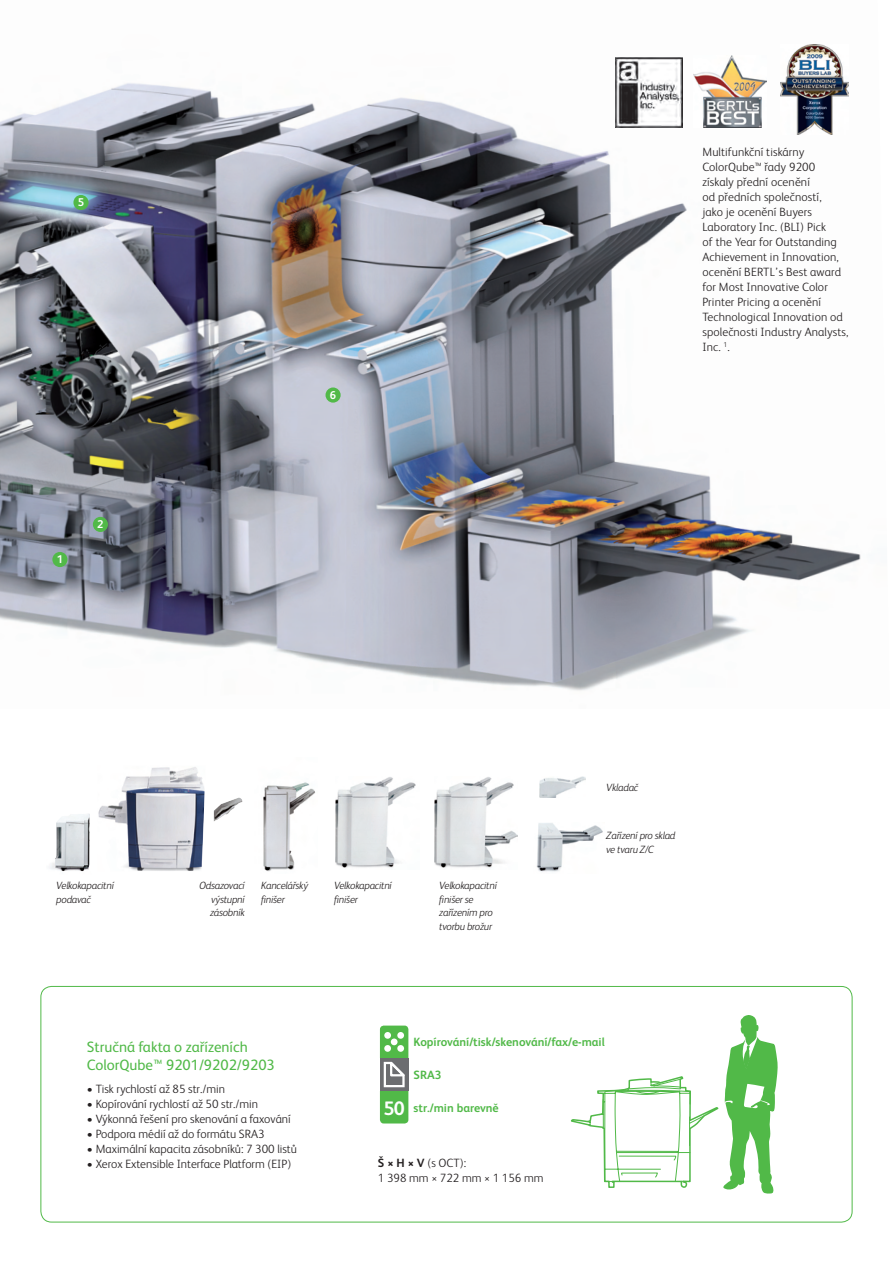
<style>
.page{position:relative;width:893px;height:1263px;background:#fff}
.page>*{position:absolute;margin:0;border:0;box-sizing:border-box;transform-origin:0 0}
.t1{font:15px/18px "Xerox Sans";color:#51b948}
.t2{font:300 12px/15px "Xerox Sans";letter-spacing:.01em;color:#231f20}
.t3{font:700 12px "Xerox Sans";color:#51b948}
.t4{font:700 11.25px "Xerox Sans";color:#fff}
.t5{font:italic 300 10.5px/13.5px "Xerox Sans";letter-spacing:-.025em;color:#231f20}
.s1{font-size:19.5px;color:#fff}
.s2{font-weight:700}
</style>
<div class="page">
<img style="left:0;top:44px;width:861px;height:647px">
<svg style="left:571px;top:1015px;width:207px;height:178px"></svg>
<img style="left:98px;top:767px;width:107px;height:104px">
<img style="left:214px;top:797px;width:28px;height:24px">
<img style="left:263px;top:782px;width:52px;height:89px">
<img style="left:50px;top:814px;width:40px;height:58px">
<img style="left:536px;top:823px;width:67px;height:49px">
<img style="left:540px;top:777px;width:46px;height:20px">
<img style="left:434px;top:777px;width:84px;height:91px">
<img style="left:336px;top:777px;width:80px;height:91px">
<img style="left:780px;top:45px;width:68px;height:90px">
<img style="left:616px;top:58px;width:66px;height:69px">
<img style="left:693px;top:56px;width:73px;height:71px">
<div style="left:41px;top:986px;width:811px;height:236px;border:1px solid #51b948;border-radius:11px"></div>
<div style="left:380px;top:1025px;width:28px;height:98px;background:#51b948;border-radius:4px"></div>
<svg style="left:408px;top:1058px;width:1px;height:33px"></svg>
<div style="left:397px;top:1045px;width:7px;height:7px;background:#fff;border-radius:50%"></div>
<div style="left:391px;top:1038px;width:7px;height:7px;background:#fff;border-radius:50%"></div>
<div style="left:384px;top:1032px;width:7px;height:7px;background:#fff;border-radius:50%"></div>
<div style="left:397px;top:1032px;width:7px;height:7px;background:#fff;border-radius:50%"></div>
<div style="left:384px;top:1045px;width:7px;height:7px;background:#fff;border-radius:50%"></div>
<div style="left:380px;top:1058px;width:28px;height:33px;background:linear-gradient(to right,#6c6d70,#6c6d70)"></div>
<svg style="left:384px;top:1062px;width:21px;height:25px"></svg>
<div style="left:52px;top:552px;width:15px;height:15px;background:#51b948;border-radius:50%"></div>
<div style="left:93px;top:517px;width:15px;height:15px;background:#51b948;border-radius:50%"></div>
<div style="left:73px;top:195px;width:16px;height:15px;background:#51b948;border-radius:50%"></div>
<div style="left:325px;top:387px;width:16px;height:16px;background:#51b948;border-radius:50%"></div>
<p class="t4" style="left:78px;top:195px;width:8px">5</p>
<p class="t4" style="left:57px;top:552px;width:8px">1</p>
<p class="t4" style="left:97px;top:517px;width:8px">2</p>
<p class="t4" style="left:330px;top:387px;width:8px">6</p>
<p class="t2" style="left:702px;top:143px;width:147px">Multifunkční tiskárny<br>ColorQube™ řady 9200 získaly přední ocenění<br>od předních společností,<br>jako je ocenění Buyers<br>Laboratory Inc. (BLI) Pick<br>of the Year for Outstanding<br>Achievement in Innovation, ocenění BERTL’s Best award for Most Innovative Color<br>Printer Pricing a ocenění<br>Technological Innovation od společnosti Industry Analysts,<br>Inc. <sup>1</sup>.</p>
<p class="t5" style="left:606px;top:780px;width:34px">Vkladač</p>
<p class="t5" style="left:210px;top:878px;width:36px;text-align:justify;text-indent:-11px">Odsazovací výstupní zásobník</p>
<p class="t5" style="left:261px;top:878px;width:49px">Kancelářský finišer</p>
<p class="t5" style="left:56px;top:878px;width:59px">Velkokapacitní podavač</p>
<p class="t5" style="left:334px;top:878px;width:59px">Velkokapacitní finišer</p>
<p class="t5" style="left:439px;top:878px;width:59px">Velkokapacitní finišer se zařízením pro tvorbu brožur</p>
<p class="t5" style="left:606px;top:828px;width:71px">Zařízení pro sklad ve tvaru Z/C</p>
<p class="t3" style="left:414px;top:1033px;width:193px">Kopírování/tisk/skenování/fax/e-mail</p>
<p class="t3" style="left:414px;top:1066px;width:30px">SRA3</p>
<p class="t3" style="left:383px;top:1099px;width:117px"><span class="s1">50</span> str./min barevně</p>
<p class="t1" style="left:87px;top:1037px;width:189px">Stručná fakta o zařízeních<br>ColorQube™ 9201/9202/9203</p>
<p class="t2" style="left:87px;top:1081px;width:140px">• Tisk rychlostí až 85 str./min</p>
<p class="t2" style="left:87px;top:1096px;width:173px">• Kopírování rychlostí až 50 str./min</p>
<p class="t2" style="left:87px;top:1111px;width:205px">• Výkonná řešení pro skenování a faxování</p>
<p class="t2" style="left:87px;top:1126px;width:179px">• Podpora médií až do formátu SRA3</p>
<p class="t2" style="left:87px;top:1141px;width:211px">• Maximální kapacita zásobníků: 7 300 listů</p>
<p class="t2" style="left:87px;top:1156px;width:206px">• Xerox Extensible Interface Platform (EIP)</p>
<p class="t2" style="left:378px;top:1154px;width:167px"><span class="s2">Š × H × V</span> (s OCT):<br>1 398 mm × 722 mm × 1 156 mm</p>
</div>
